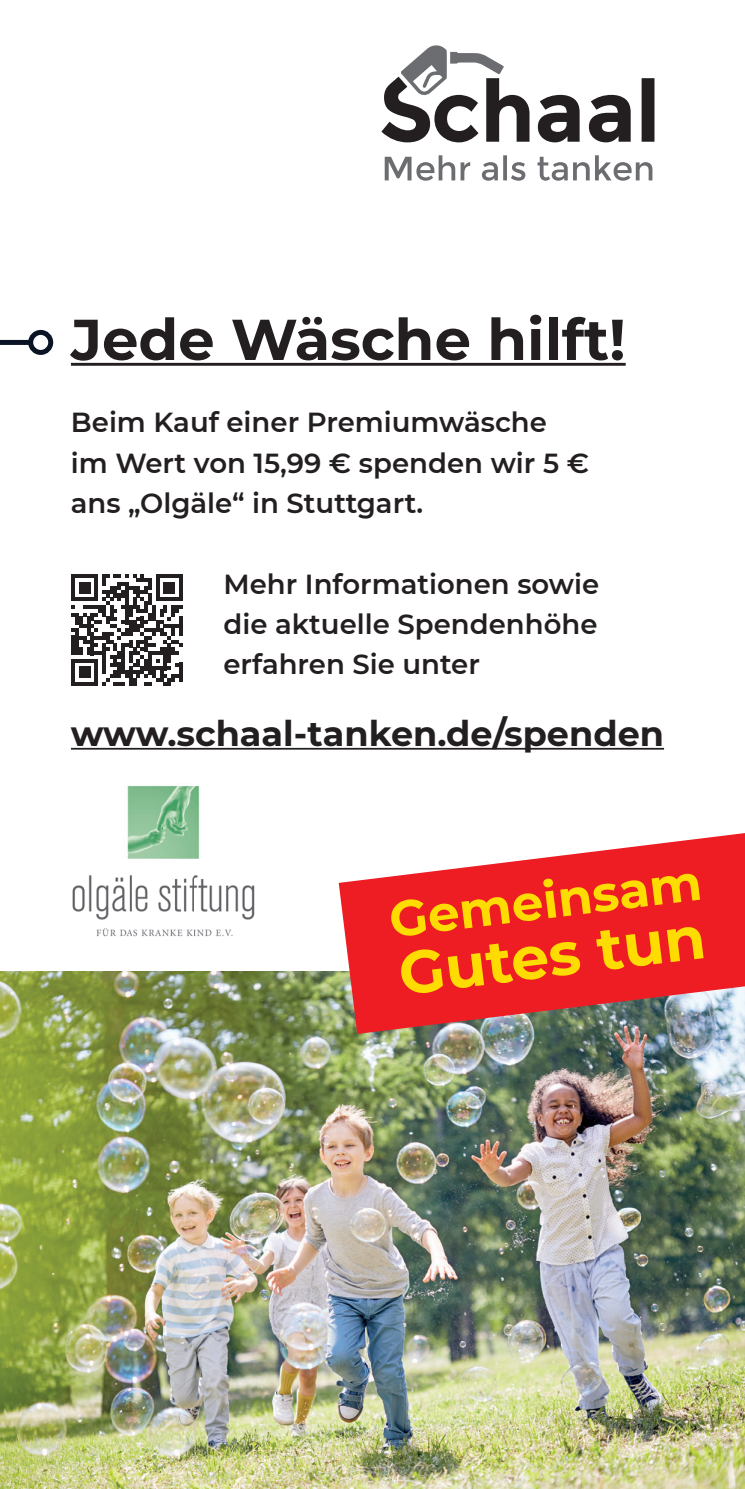
<style>
.page{position:relative;width:745px;height:1489px;background:#fff}
.page>*{position:absolute;margin:0;border:0;box-sizing:border-box;transform-origin:0 0}
.t1{font:700 60px "Montserrat";color:#ffdc01}
.t2{font:700 57.5px "Montserrat";color:#231f20}
.t3{font:700 50px "Montserrat";color:#ffdc01}
.t4{font:700 35px "Montserrat";color:#231f20}
.t5{font:600 27.5px/40px "Montserrat";color:#231f20}
</style>
<div class="page">
<hr style="left:71px;top:747px;width:592px;height:2px;background:#231f20">
<svg style="left:71px;top:574px;width:111px;height:111px"></svg>
<hr style="left:179px;top:662px;width:3px;height:20px;background:#231f20">
<img style="left:72px;top:785px;width:183px;height:152px">
<div style="left:0;top:340px;width:31px;height:5px;background:#0b1424"></div>
<div style="left:28px;top:330px;width:25px;height:25px;border:5px solid #0b1424;border-radius:50%"></div>
<hr style="left:71px;top:363px;width:554px;height:3px;background:#231f20">
<img style="left:0;top:971px;width:744px;height:517px">
<svg style="left:338px;top:833px;width:406px;height:200px;background:#e44a4d"></svg>
<svg style="left:384px;top:155px;width:268px;height:26px"></svg>
<svg style="left:381px;top:45px;width:273px;height:97px"></svg>
<h2 class="t2" style="left:71px;top:298px;width:556px">Jede Wäsche hilft!</h2>
<p class="t5" style="left:71px;top:401px;width:519px">Beim Kauf einer Premiumwäsche im Wert von 15,99 € spenden wir 5 € ans „Olgäle“ in Stuttgart.</p>
<p class="t5" style="left:223px;top:563px;width:377px;text-align:justify">Mehr Informationen sowie die aktuelle Spendenhöhe erfahren Sie unter</p>
<p class="t4" style="left:71px;top:708px;width:594px">www.schaal-tanken.de/spenden</p>
<h3 class="t3" style="left:385px;top:884px;width:315px;rotate:-7deg">Gemeinsam</h3>
<h1 class="t1" style="left:393px;top:931px;width:310px;rotate:-7deg">Gutes tun</h1>
</div>
